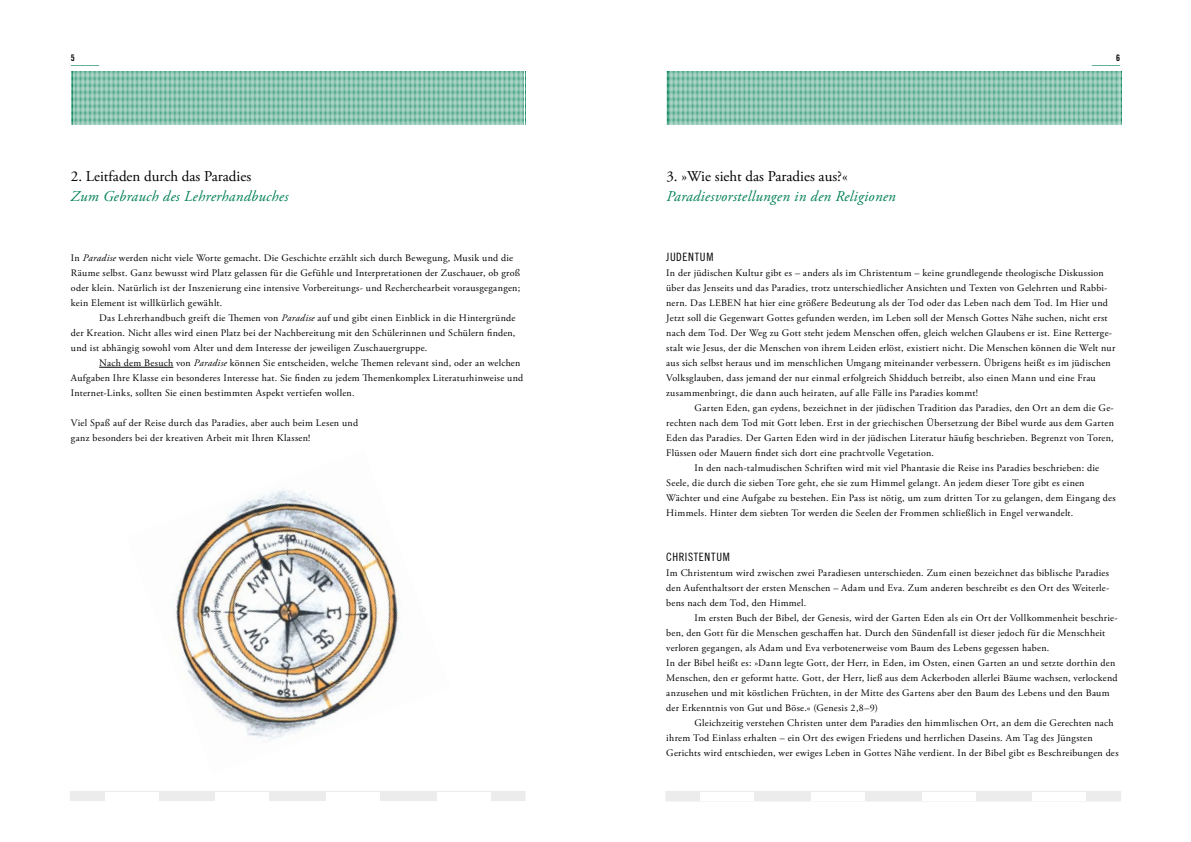
<style>
.page{position:relative;width:1191px;height:842px;background:#fff}
.page>*{position:absolute;margin:0;border:0;box-sizing:border-box;transform-origin:0 0}
.t1{font:italic 15px "Adobe Garamond Pro";letter-spacing:.02em;color:#008054}
.t2{font:15px "Adobe Garamond Pro";letter-spacing:-.04em;color:#000}
.t3{font:11.5px "Trade Gothic Cond Eighteen";letter-spacing:.05em;color:#000}
.t4{font:10px/15px "Adobe Garamond Pro";letter-spacing:.03em;color:#000}
.t5{font:9px "Trade Gothic Bold Cond Twenty";color:#000}
.s1{font-style:italic}
</style>
<div class="page">
<img style="left:175px;top:489px;width:225px;height:252px">
<hr style="left:99px;top:367px;width:74px;height:1px;background:#000">
<svg style="left:71px;top:65px;width:455px;height:60px"></svg>
<div style="left:70px;top:791px;width:455px;height:10px;background:#ececec;border:2px solid #ececec"></div>
<div style="left:105px;top:792px;width:54px;height:8px;background:#fff"></div>
<div style="left:215px;top:792px;width:54px;height:8px;background:#fff"></div>
<div style="left:326px;top:792px;width:54px;height:8px;background:#fff"></div>
<div style="left:437px;top:792px;width:53px;height:8px;background:#fff"></div>
<svg style="left:667px;top:65px;width:454px;height:60px"></svg>
<div style="left:665px;top:791px;width:456px;height:10px;background:#ececec;border:2px solid #ececec"></div>
<div style="left:700px;top:792px;width:54px;height:8px;background:#fff"></div>
<div style="left:811px;top:792px;width:54px;height:8px;background:#fff"></div>
<div style="left:921px;top:792px;width:54px;height:8px;background:#fff"></div>
<div style="left:1032px;top:792px;width:54px;height:8px;background:#fff"></div>
<p class="t5" style="left:71px;top:53px;width:5px">5</p>
<p class="t5" style="left:1116px;top:53px;width:5px">6</p>
<h1 class="t2" style="left:71px;top:167px;width:182px">2. Leitfaden durch das Paradies</h1>
<h1 class="t1" style="left:71px;top:187px;width:219px">Zum Gebrauch des Lehrerhandbuches</h1>
<p class="t4" style="left:71px;top:251px;width:451px">In <span class="s1">Paradise</span> werden nicht viele Worte gemacht. Die Geschichte erzählt sich durch Bewegung, Musik und die Räume selbst. Ganz bewusst wird Platz gelassen für die Gefühle und Interpretationen der Zuschauer, ob groß oder klein. Natürlich ist der Inszenierung eine intensive Vorbereitungs- und Recherchearbeit vorausgegangen; kein Element ist willkürlich gewählt.</p>
<p class="t4" style="left:71px;top:311px;width:446px;text-align:justify;text-indent:28px">Das Lehrerhandbuch greift die Themen von <span class="s1">Paradise</span> auf und gibt einen Einblick in die Hintergründe der Kreation. Nicht alles wird einen Platz bei der Nachbereitung mit den Schülerinnen und Schülern finden, und ist abhängig sowohl vom Alter und dem Interesse der jeweiligen Zuschauergruppe.</p>
<p class="t4" style="left:71px;top:356px;width:454px;text-indent:28px">Nach dem Besuch von <span class="s1">Paradise</span> können Sie entscheiden, welche Themen relevant sind, oder an welchen<br>Aufgaben Ihre Klasse ein besonderes Interesse hat. Sie finden zu jedem Themenkomplex Literaturhinweise und<br>Internet-Links, sollten Sie einen bestimmten Aspekt vertiefen wollen.</p>
<p class="t4" style="left:71px;top:416px;width:289px">Viel Spaß auf der Reise durch das Paradies, aber auch beim Lesen und ganz besonders bei der kreativen Arbeit mit Ihren Klassen!</p>
<h1 class="t2" style="left:666px;top:167px;width:183px">3. »Wie sieht das Paradies aus?«</h1>
<h1 class="t1" style="left:666px;top:187px;width:231px">Paradiesvorstellungen in den Religionen</h1>
<p class="t3" style="left:666px;top:250px;width:29px">JUDENTUM</p>
<p class="t4" style="left:666px;top:266px;width:450px">In der jüdischen Kultur gibt es – anders als im Christentum – keine grundlegende theologische Diskussion über das Jenseits und das Paradies, trotz unterschiedlicher Ansichten und Texten von Gelehrten und Rabbi&shy;nern. Das LEBEN hat hier eine größere Bedeutung als der Tod oder das Leben nach dem Tod. Im Hier und Jetzt soll die Gegenwart Gottes gefunden werden, im Leben soll der Mensch Gottes Nähe suchen, nicht erst nach dem Tod. Der Weg zu Gott steht jedem Menschen offen, gleich welchen Glaubens er ist. Eine Retterge&shy;stalt wie Jesus, der die Menschen von ihrem Leiden erlöst, existiert nicht. Die Menschen können die Welt nur aus sich selbst heraus und im menschlichen Umgang miteinander verbessern. Übrigens heißt es im jüdischen Volksglauben, dass jemand der nur einmal erfolgreich Shidduch betreibt, also einen Mann und eine Frau zusammenbringt, die dann auch heiraten, auf alle Fälle ins Paradies kommt!</p>
<p class="t4" style="left:666px;top:401px;width:449px;text-align:justify;text-indent:28px">Garten Eden, gan eydens, bezeichnet in der jüdischen Tradition das Paradies, den Ort an dem die Ge&shy;rechten nach dem Tod mit Gott leben. Erst in der griechischen Übersetzung der Bibel wurde aus dem Garten Eden das Paradies. Der Garten Eden wird in der jüdischen Literatur häufig beschrieben. Begrenzt von Toren, Flüssen oder Mauern findet sich dort eine prachtvolle Vegetation.</p>
<p class="t4" style="left:666px;top:461px;width:451px;text-indent:28px">In den nach-talmudischen Schriften wird mit viel Phantasie die Reise ins Paradies beschrieben: die Seele, die durch die sieben Tore geht, ehe sie zum Himmel gelangt. An jedem dieser Tore gibt es einen Wächter und eine Aufgabe zu bestehen. Ein Pass ist nötig, um zum dritten Tor zu gelangen, dem Eingang des Himmels. Hinter dem siebten Tor werden die Seelen der Frommen schließlich in Engel verwandelt.</p>
<p class="t3" style="left:666px;top:550px;width:46px">CHRISTENTUM</p>
<p class="t4" style="left:666px;top:566px;width:444px;text-align:justify">Im Christentum wird zwischen zwei Paradiesen unterschieden. Zum einen bezeichnet das biblische Paradies den Aufenthaltsort der ersten Menschen – Adam und Eva. Zum anderen beschreibt es den Ort des Weiterle&shy;bens nach dem Tod, den Himmel.</p>
<p class="t4" style="left:666px;top:611px;width:453px;text-indent:28px">Im ersten Buch der Bibel, der Genesis, wird der Garten Eden als ein Ort der Vollkommenheit beschrie&shy;ben, den Gott für die Menschen geschaffen hat. Durch den Sündenfall ist dieser jedoch für die Menschheit verloren gegangen, als Adam und Eva verbotenerweise vom Baum des Lebens gegessen haben.<br>In der Bibel heißt es: »Dann legte Gott, der Herr, in Eden, im Osten, einen Garten an und setzte dorthin den Menschen, den er geformt hatte. Gott, der Herr, ließ aus dem Ackerboden allerlei Bäume wachsen, verlockend anzusehen und mit köstlichen Früchten, in der Mitte des Gartens aber den Baum des Lebens und den Baum der Erkenntnis von Gut und Böse.« (Genesis 2,8–9)</p>
<p class="t4" style="left:666px;top:716px;width:454px;text-indent:28px">Gleichzeitig verstehen Christen unter dem Paradies den himmlischen Ort, an dem die Gerechten nach ihrem Tod Einlass erhalten – ein Ort des ewigen Friedens und herrlichen Daseins. Am Tag des Jüngsten<br>Gerichts wird entschieden, wer ewiges Leben in Gottes Nähe verdient. In der Bibel gibt es Beschreibungen des</p>
</div>
